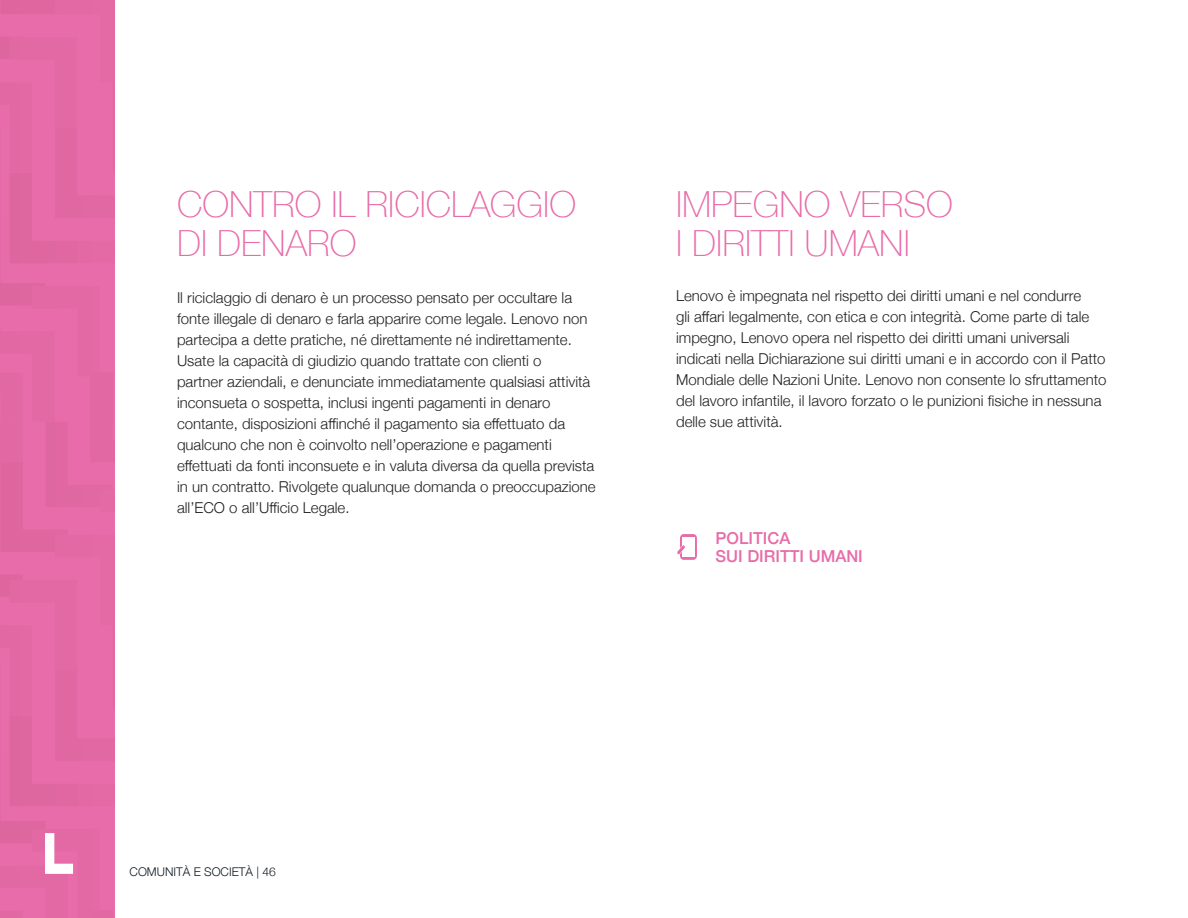
<style>
.page{position:relative;width:1188px;height:918px;background:#fff}
.page>*{position:absolute;margin:0;border:0;box-sizing:border-box;transform-origin:0 0}
.t1{font:100 36px "Helvetica Neue";color:#e86ca9}
.t2{font:500 16.5px/18.8px "Helvetica Neue";color:#e86ca9}
.t3{font:300 15px/21px "Helvetica Neue";color:#231f20}
.t4{font:300 12px "Helvetica Neue";color:#101a21}
</style>
<div class="page">
<svg style="left:680px;top:534px;width:17px;height:26px"></svg>
<div style="left:682px;top:537px;width:13px;height:19px;background:#fff"></div>
<svg style="left:677px;top:544px;width:8px;height:12px"></svg>
<div style="left:0;top:0;width:114px;height:918px;background:#e46aa6"></div>
<h1 class="t1" style="left:177px;top:177px;width:50px">CONTRO</h1>
<h1 class="t1" style="left:331px;top:177px;width:53px">IL RICICLA</h1>
<h1 class="t1" style="left:490px;top:177px;width:70px">GGIO</h1>
<h1 class="t1" style="left:177px;top:216px;width:64px">DI DENARO</h1>
<p class="t3" style="left:177px;top:287px;width:420px">Il riciclaggio di denaro è un processo pensato per occultare la fonte illegale di denaro e farla apparire come legale. Lenovo non partecipa a dette pratiche, né direttamente né indirettamente.<br>Usate la capacità di giudizio quando trattate con clienti o<br>partner aziendali, e denunciate immediatamente qualsiasi attività inconsueta o sospetta, inclusi ingenti pagamenti in denaro contante, disposizioni affinché il pagamento sia effettuato da qualcuno che non è coinvolto nell’operazione e pagamenti effettuati da fonti inconsuete e in valuta diversa da quella prevista in un contratto. Rivolgete qualunque domanda o preoccupazione all’ECO o all’Ufficio Legale.</p>
<h1 class="t1" style="left:676px;top:177px;width:30px">IMPE</h1>
<h1 class="t1" style="left:753px;top:177px;width:199px">GNO VERSO</h1>
<h1 class="t1" style="left:676px;top:216px;width:32px">I DIRITTI</h1>
<h1 class="t1" style="left:805px;top:216px;width:45px">UMANI</h1>
<p class="t3" style="left:676px;top:284px;width:432px">Lenovo è impegnata nel rispetto dei diritti umani e nel condurre<br>gli affari legalmente, con etica e con integrità. Come parte di tale impegno, Lenovo opera nel rispetto dei diritti umani universali indicati nella Dichiarazione sui diritti umani e in accordo con il Patto Mondiale delle Nazioni Unite. Lenovo non consente lo sfruttamento del lavoro infantile, il lavoro forzato o le punizioni fisiche in nessuna delle sue attività.</p>
<p class="t2" style="left:716px;top:528px;width:149px">POLITICA<br>SUI DIRITTI UMANI</p>
<p class="t4" style="left:130px;top:862px;width:9px">Comunit</p>
<p class="t4" style="left:183px;top:862px;width:94px">à e società | 46</p>
</div>
